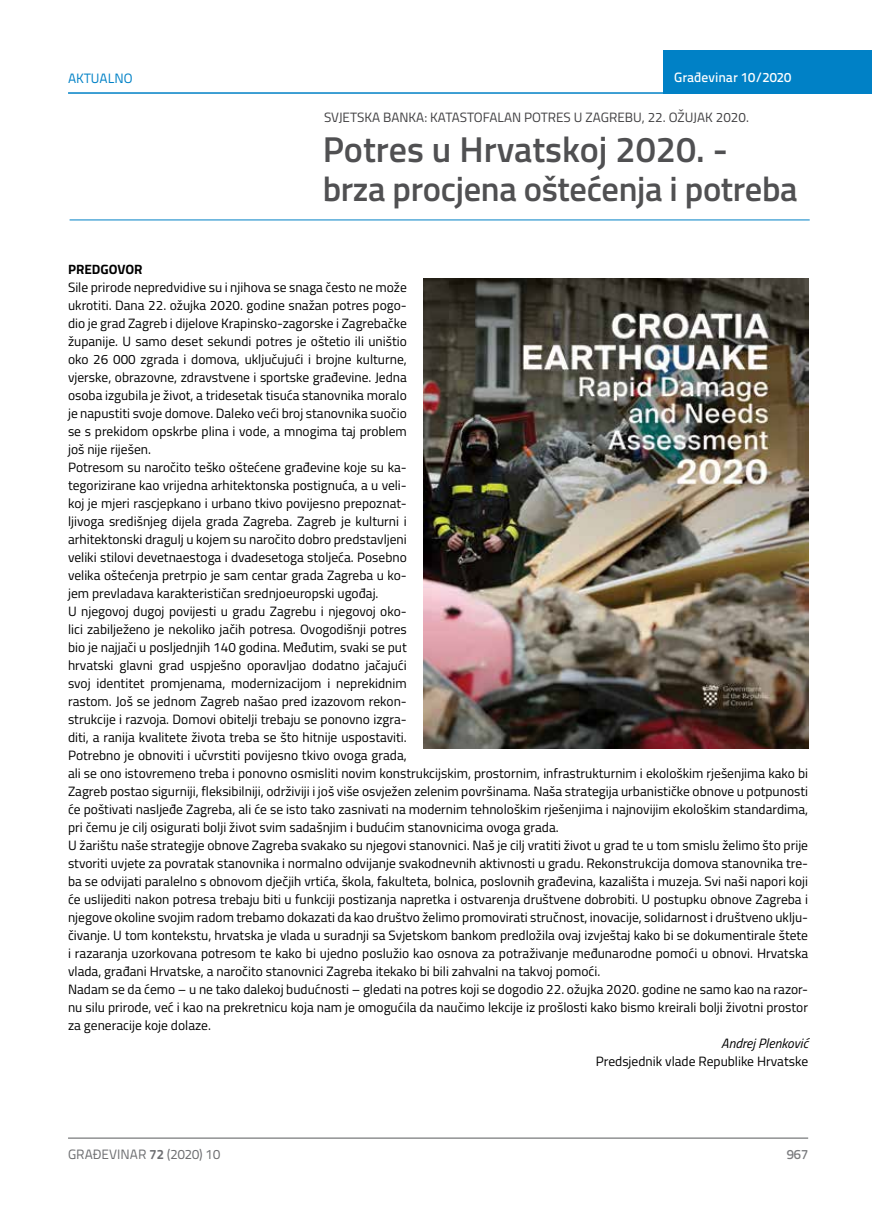
<style>
.page{position:relative;width:872px;height:1212px;background:#fff}
.page>*{position:absolute;margin:0;border:0;box-sizing:border-box;transform-origin:0 0}
.t1{font:600 36px "Titillium";color:#505052}
.t2{font:600 34.5px "Titillium";letter-spacing:-.01em;color:#505052}
.t3{font:13.5px/18px "Titillium";color:#000}
.t4{font:13.5px "Titillium";color:#414042}
.t5{font:13.5px "Titillium Text 22 L";color:#6d6e71}
.t6{font:500 13.5px "Titillium Text 22 L";color:#fff}
.t7{font:italic 13.5px "Titillium";color:#000}
.t8{font:700 13.5px "Titillium";color:#000}
.t9{font:13.5px "Titillium Text 22 L";color:#0081c6}
.t10{font:500 13.5px "Titillium Text 22 L";color:#797a7d}
.s1{font-weight:700}
</style>
<div class="page">
<div style="left:663px;top:50px;width:209px;height:44px;background:#0081c6"></div>
<hr style="left:68px;top:92px;width:804px;height:2px;background:#0081c6">
<hr style="left:68px;top:1138px;width:740px;height:1px;background:#58595b">
<hr style="left:70px;top:220px;width:739px;height:1px;background:#0081c6">
<img style="left:424px;top:279px;width:384px;height:470px">
<p class="t9" style="left:68px;top:68px;width:66px">AKTUALNO</p>
<p class="t6" style="left:674px;top:67px;width:118px">Građevinar 10/2020</p>
<p class="t4" style="left:324px;top:107px;width:426px">SVJETSKA BANKA: KATASTOFALAN POTRES U ZAGREBU, 22. OŽUJAK 2020.</p>
<h1 class="t1" style="left:323px;top:123px;width:407px">Potres u Hrvatskoj 2020. -</h1>
<h2 class="t2" style="left:323px;top:163px;width:476px">brza procjena oštećenja i potreba</h2>
<p class="t8" style="left:68px;top:259px;width:76px">PREDGOVOR</p>
<p class="t3" style="left:68px;top:277px;width:741px">Sile prirode nepredvidive su i njihova se snaga često ne može<br>ukrotiti. Dana 22. ožujka 2020. godine snažan potres pogo-<br>dio je grad Zagreb i dijelove Krapinsko-zagorske i Zagrebačke<br>županije. U samo deset sekundi potres je oštetio ili uništio<br>oko 26 000 zgrada i domova, uključujući i brojne kulturne,<br>vjerske, obrazovne, zdravstvene i sportske građevine. Jedna<br>osoba izgubila je život, a tridesetak tisuća stanovnika moralo<br>je napustiti svoje domove. Daleko veći broj stanovnika suočio<br>se s prekidom opskrbe plina i vode, a mnogima taj problem<br>još nije riješen.<br>Potresom su naročito teško oštećene građevine koje su ka-<br>tegorizirane kao vrijedna arhitektonska postignuća, a u veli-<br>koj je mjeri rascjepkano i urbano tkivo povijesno prepoznat-<br>ljivoga središnjeg dijela grada Zagreba. Zagreb je kulturni i<br>arhitektonski dragulj u kojem su naročito dobro predstavljeni<br>veliki stilovi devetnaestoga i dvadesetoga stoljeća. Posebno<br>velika oštećenja pretrpio je sam centar grada Zagreba u ko-<br>jem prevladava karakterističan srednjoeuropski ugođaj.<br>U njegovoj dugoj povijesti u gradu Zagrebu i njegovoj oko-<br>lici zabilježeno je nekoliko jačih potresa. Ovogodišnji potres<br>bio je najjači u posljednjih 140 godina. Međutim, svaki se put<br>hrvatski glavni grad uspješno oporavljao dodatno jačajući<br>svoj identitet promjenama, modernizacijom i neprekidnim<br>rastom. Još se jednom Zagreb našao pred izazovom rekon-<br>strukcije i razvoja. Domovi obitelji trebaju se ponovno izgra-<br>diti, a ranija kvalitete života treba se što hitnije uspostaviti.<br>Potrebno je obnoviti i učvrstiti povijesno tkivo ovoga grada,<br>ali se ono istovremeno treba i ponovno osmisliti novim konstrukcijskim, prostornim, infrastrukturnim i ekološkim rješenjima kako bi Zagreb postao sigurniji, fleksibilniji, održiviji i još više osvježen zelenim površinama. Naša strategija urbanističke obnove u potpunosti će poštivati nasljeđe Zagreba, ali će se isto tako zasnivati na modernim tehnološkim rješenjima i najnovijim ekološkim standardima, pri čemu je cilj osigurati bolji život svim sadašnjim i budućim stanovnicima ovoga grada.<br>U žarištu naše strategije obnove Zagreba svakako su njegovi stanovnici. Naš je cilj vratiti život u grad te u tom smislu želimo što prije stvoriti uvjete za povratak stanovnika i normalno odvijanje svakodnevnih aktivnosti u gradu. Rekonstrukcija domova stanovnika tre&shy;ba se odvijati paralelno s obnovom dječjih vrtića, škola, fakulteta, bolnica, poslovnih građevina, kazališta i muzeja. Svi naši napori koji će uslijediti nakon potresa trebaju biti u funkciji postizanja napretka i ostvarenja društvene dobrobiti. U postupku obnove Zagreba i njegove okoline svojim radom trebamo dokazati da kao društvo želimo promovirati stručnost, inovacije, solidarnost i društveno uklju&shy;čivanje. U tom kontekstu, hrvatska je vlada u suradnji sa Svjetskom bankom predložila ovaj izvještaj kako bi se dokumentirale štete i razaranja uzorkovana potresom te kako bi ujedno poslužio kao osnova za potraživanje međunarodne pomoći u obnovi. Hrvatska vlada, građani Hrvatske, a naročito stanovnici Zagreba itekako bi bili zahvalni na takvoj pomoći.<br>Nadam se da ćemo – u ne tako dalekoj budućnosti – gledati na potres koji se dogodio 22. ožujka 2020. godine ne samo kao na razor&shy;nu silu prirode, već i kao na prekretnicu koja nam je omogućila da naučimo lekcije iz prošlosti kako bismo kreirali bolji životni prostor za generacije koje dolaze.</p>
<p class="t7" style="left:721px;top:1033px;width:88px">Andrej Plenković</p>
<p class="t3" style="left:596px;top:1052px;width:214px">Predsjednik vlade Republike Hrvatske</p>
<p class="t5" style="left:68px;top:1144px;width:154px">GRAĐEVINAR <span class="s1">72</span> (2020) 10</p>
<p class="t10" style="left:786px;top:1144px;width:23px">967</p>
</div>
